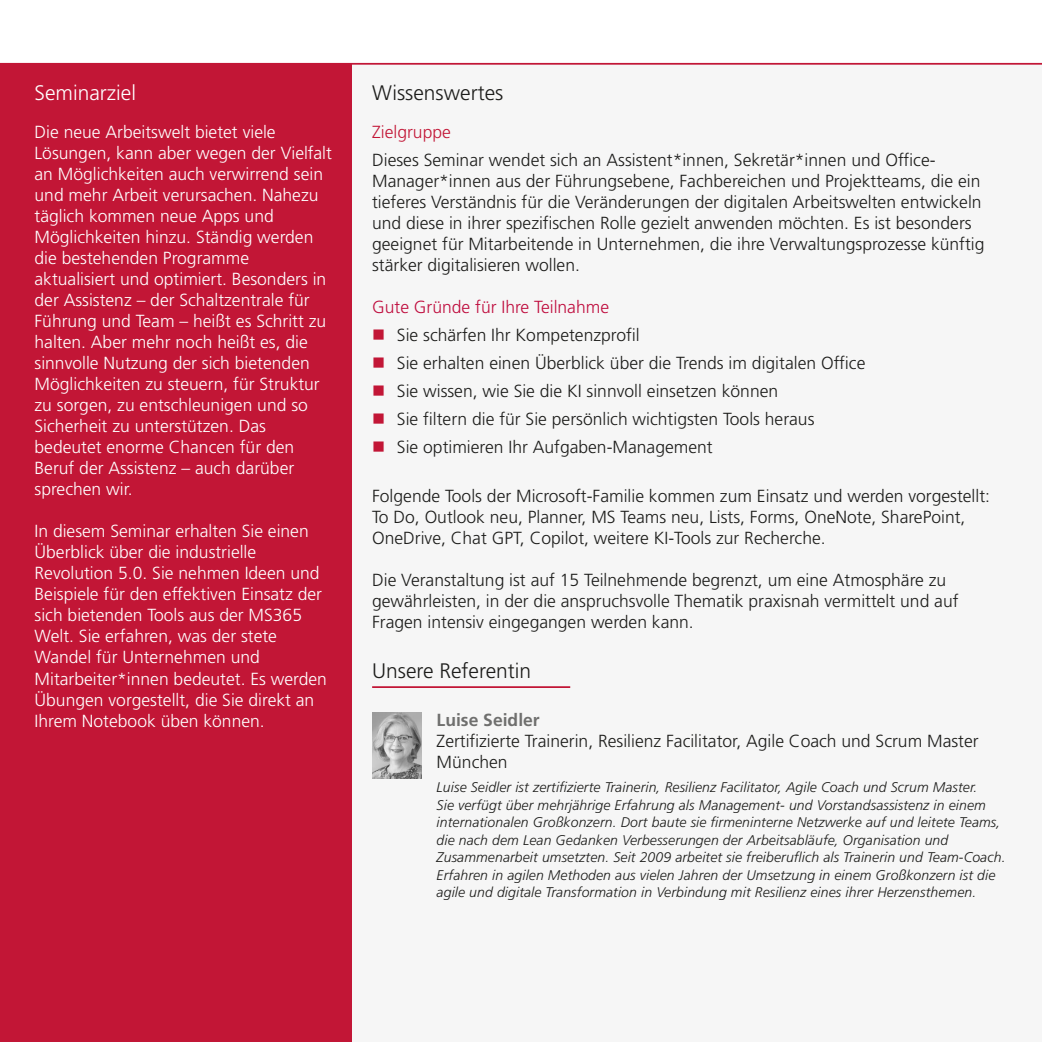
<style>
.page{position:relative;width:1042px;height:1042px;background:#fff}
.page>*{position:absolute;margin:0;border:0;box-sizing:border-box;transform-origin:0 0}
.t1{font:300 21px "Frutiger LT Pro";color:#1d1d1b}
.t2{font:300 21px "Frutiger LT Pro";color:#fff}
.t3{font:300 17.5px/21px "Frutiger LT Pro";color:#1d1d1b}
.t4{font:300 17.5px/21px "Frutiger LT Pro";color:#fff}
.t5{font:300 17.5px "Frutiger LT Pro";color:#bf0d3e}
.t6{font:700 17.5px "Frutiger LT Pro";color:#6f6f6e}
.t7{font:300 17.5px "Frutiger LT Pro";color:#c21636}
.t8{font:italic 300 14px/17.5px "Frutiger LT Pro";letter-spacing:.01em;color:#1d1d1b}
</style>
<div class="page">
<div style="left:0;top:64px;width:352px;height:978px;background:#c21636"></div>
<hr style="left:0;top:0;width:1px;height:65px;background:#c21636">
<div style="left:352px;top:65px;width:690px;height:977px;background:#f6f6f6"></div>
<hr style="left:0;top:65px;width:1px;height:977px;background:#f1f1f1">
<hr style="left:0;top:63px;width:1042px;height:2px;background:#c21636">
<hr style="left:372px;top:686px;width:198px;height:2px;background:#c21636">
<img style="left:372px;top:713px;width:50px;height:66px">
<svg style="left:0;top:667px;width:1px;height:263px"></svg>
<p class="t2" style="left:35px;top:84px;width:103px">Seminarziel</p>
<p class="t4" style="left:35px;top:123px;width:299px">Die neue Arbeitswelt bietet viele Lösungen, kann aber wegen der Vielfalt an Möglichkeiten auch verwirrend sein und mehr Arbeit verursachen. Nahezu täglich kommen neue Apps und Möglichkeiten hinzu. Ständig werden die bestehenden Programme aktualisiert und optimiert. Besonders in der Assistenz – der Schaltzentrale für Führung und Team – heißt es Schritt zu halten. Aber mehr noch heißt es, die sinnvolle Nutzung der sich bietenden Möglichkeiten zu steuern, für Struktur zu sorgen, zu entschleunigen und so Sicherheit zu unterstützen. Das bedeutet enorme Chancen für den Beruf der Assistenz – auch darüber sprechen wir.</p>
<p class="t4" style="left:35px;top:522px;width:294px">In diesem Seminar erhalten Sie einen Überblick über die industrielle Revolution 5.0. Sie nehmen Ideen und Beispiele für den effektiven Einsatz der sich bietenden Tools aus der MS365<br>Welt. Sie erfahren, was der stete Wandel für Unternehmen und Mitarbeiter*innen bedeutet. Es werden Übungen vorgestellt, die Sie direkt an Ihrem Notebook üben können.</p>
<p class="t1" style="left:372px;top:84px;width:133px">Wissenswertes</p>
<p class="t7" style="left:372px;top:125px;width:80px">Zielgruppe</p>
<p class="t3" style="left:372px;top:151px;width:614px">Dieses Seminar wendet sich an Assistent*innen, Sekretär*innen und Office-Manager*innen aus der Führungsebene, Fachbereichen und Projektteams, die ein tieferes Verständnis für die Veränderungen der digitalen Arbeitswelten entwickeln und diese in ihrer spezifischen Rolle gezielt anwenden möchten. Es ist besonders geeignet für Mitarbeitende in Unternehmen, die ihre Verwaltungsprozesse künftig stärker digitalisieren wollen.</p>
<p class="t5" style="left:372px;top:300px;width:238px">Gute Gründe für Ihre Teilnahme</p>
<p class="t3" style="left:397px;top:323px;width:470px;line-height:28px">Sie schärfen Ihr Kompetenzprofil<br>Sie erhalten einen Überblick über die Trends im digitalen Office Sie wissen, wie Sie die KI sinnvoll einsetzen können<br>Sie filtern die für Sie persönlich wichtigsten Tools heraus<br>Sie optimieren Ihr Aufgaben-Management</p>
<p class="t3" style="left:372px;top:487px;width:619px">Folgende Tools der Microsoft-Familie kommen zum Einsatz und werden vorgestellt:<br>To Do, Outlook neu, Planner, MS Teams neu, Lists, Forms, OneNote, SharePoint,<br>OneDrive, Chat GPT, Copilot, weitere KI-Tools zur Recherche.</p>
<p class="t3" style="left:372px;top:571px;width:588px">Die Veranstaltung ist auf 15 Teilnehmende begrenzt, um eine Atmosphäre zu gewährleisten, in der die anspruchsvolle Thematik praxisnah vermittelt und auf<br>Fragen intensiv eingegangen werden kann.</p>
<p class="t1" style="left:372px;top:663px;width:161px">Unsere Referentin</p>
<p class="t6" style="left:437px;top:713px;width:105px">Luise Seidler</p>
<p class="t3" style="left:437px;top:732px;width:543px">Zertifizierte Trainerin, Resilienz Facilitator, Agile Coach und Scrum Master<br>München</p>
<p class="t8" style="left:437px;top:780px;width:570px">Luise Seidler ist zertifizierte Trainerin, Resilienz Facilitator, Agile Coach und Scrum Master.<br>Sie verfügt über mehrjährige Erfahrung als Management- und Vorstandsassistenz in einem internationalen Großkonzern. Dort baute sie firmeninterne Netzwerke auf und leitete Teams, die nach dem Lean Gedanken Verbesserungen der Arbeitsabläufe, Organisation und Zusammenarbeit umsetzten. Seit 2009 arbeitet sie freiberuflich als Trainerin und Team-Coach.<br>Erfahren in agilen Methoden aus vielen Jahren der Umsetzung in einem Großkonzern ist die agile und digitale Transformation in Verbindung mit Resilienz eines ihrer Herzensthemen.</p>
</div>
